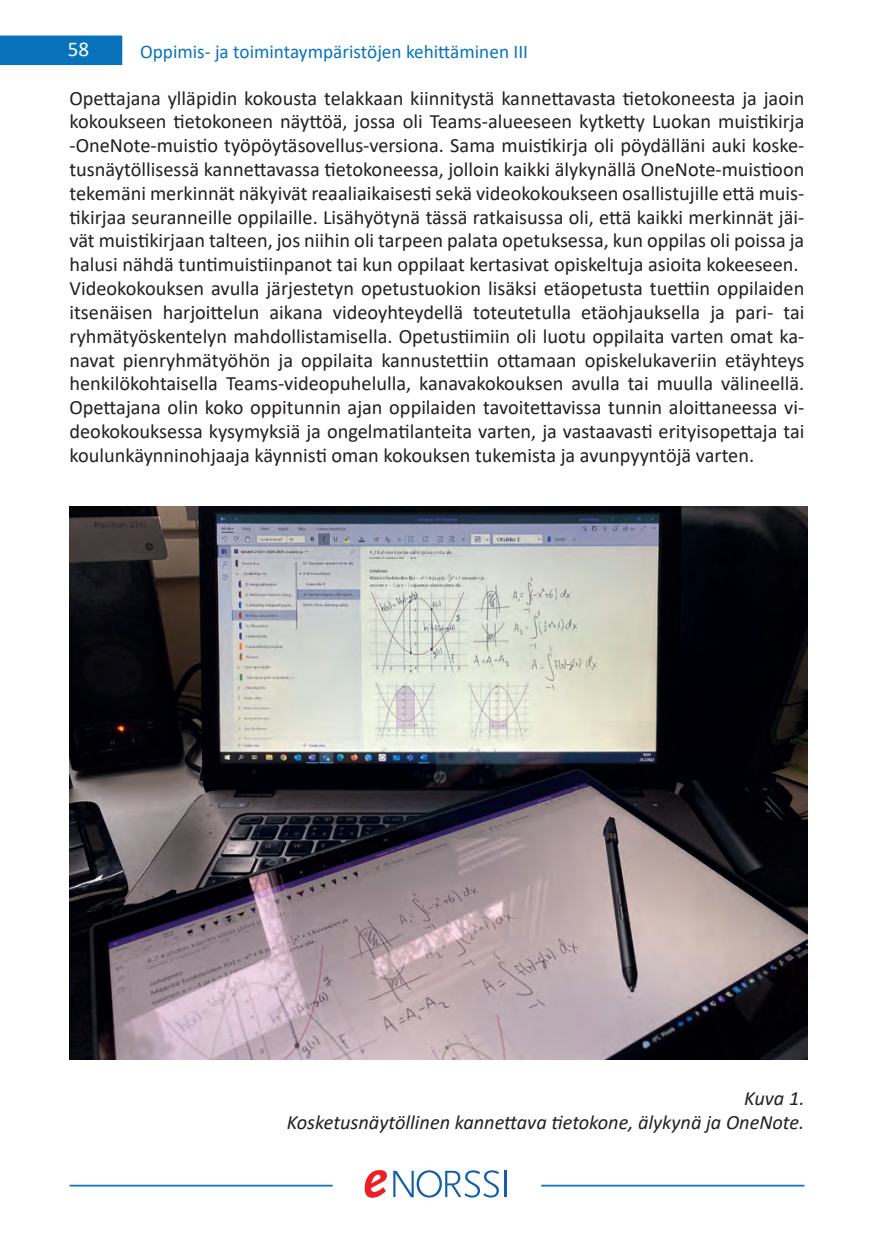
<style>
.page{position:relative;width:874px;height:1241px;background:#fff}
.page>*{position:absolute;margin:0;border:0;box-sizing:border-box;transform-origin:0 0}
.t1{font:21px "Calibri";color:#fff}
.t2{font:20.3px/23.8px "Calibri";color:#231f20}
.t3{font:italic 20.3px/23.8px "Calibri";color:#231f20;text-align:right}
.t4{font:19.25px "Calibri";color:#0873bb}
</style>
<div class="page">
<div style="left:3px;top:39px;width:116px;height:23px;background:#0873bb"></div>
<div style="left:0;top:36px;width:122px;height:29px;border:2px solid #0873bb"></div>
<svg style="left:364px;top:1170px;width:22px;height:27px"></svg>
<svg style="left:393px;top:1170px;width:105px;height:27px"></svg>
<hr style="left:504px;top:1170px;width:2px;height:26px;background:#135eab">
<hr style="left:69px;top:1184px;width:263px;height:2px;background:#0873bb">
<hr style="left:541px;top:1184px;width:263px;height:2px;background:#0873bb">
<img style="left:69px;top:506px;width:738px;height:553px">
<p class="t1" style="left:68px;top:35px;width:23px">58</p>
<p class="t4" style="left:140px;top:39px;width:389px">Oppimis- ja toimintaympäristöjen kehittäminen III</p>
<p class="t2" style="left:69px;top:85px;width:736px">Opettajana ylläpidin kokousta telakkaan kiinnitystä kannettavasta tietokoneesta ja jaoin kokoukseen tietokoneen näyttöä, jossa oli Teams-alueeseen kytketty Luokan muistikirja -OneNote-muistio työpöytäsovellus-versiona. Sama muistikirja oli pöydälläni auki koske&shy;tusnäytöllisessä kannettavassa tietokoneessa, jolloin kaikki älykynällä OneNote-muistioon tekemäni merkinnät näkyivät reaaliaikaisesti sekä videokokoukseen osallistujille että muis&shy;tikirjaa seuranneille oppilaille. Lisähyötynä tässä ratkaisussa oli, että kaikki merkinnät jäi&shy;vät muistikirjaan talteen, jos niihin oli tarpeen palata opetuksessa, kun oppilas oli poissa ja halusi nähdä tuntimuistiinpanot tai kun oppilaat kertasivat opiskeltuja asioita kokeeseen.<br>Videokokouksen avulla järjestetyn opetustuokion lisäksi etäopetusta tuettiin oppilaiden itsenäisen harjoittelun aikana videoyhteydellä toteutetulla etäohjauksella ja pari- tai ryhmätyöskentelyn mahdollistamisella. Opetustiimiin oli luotu oppilaita varten omat ka&shy;navat pienryhmätyöhön ja oppilaita kannustettiin ottamaan opiskelukaveriin etäyhteys henkilökohtaisella Teams-videopuhelulla, kanavakokouksen avulla tai muulla välineellä.<br>Opettajana olin koko oppitunnin ajan oppilaiden tavoitettavissa tunnin aloittaneessa vi&shy;deokokouksessa kysymyksiä ja ongelmatilanteita varten, ja vastaavasti erityisopettaja tai koulunkäynninohjaaja käynnisti oman kokouksen tukemista ja avunpyyntöjä varten.</p>
<p class="t3" style="left:286px;top:1085px;width:519px">Kuva 1.<br>Kosketusnäytöllinen kannettava tietokone, älykynä ja OneNote.</p>
</div>
